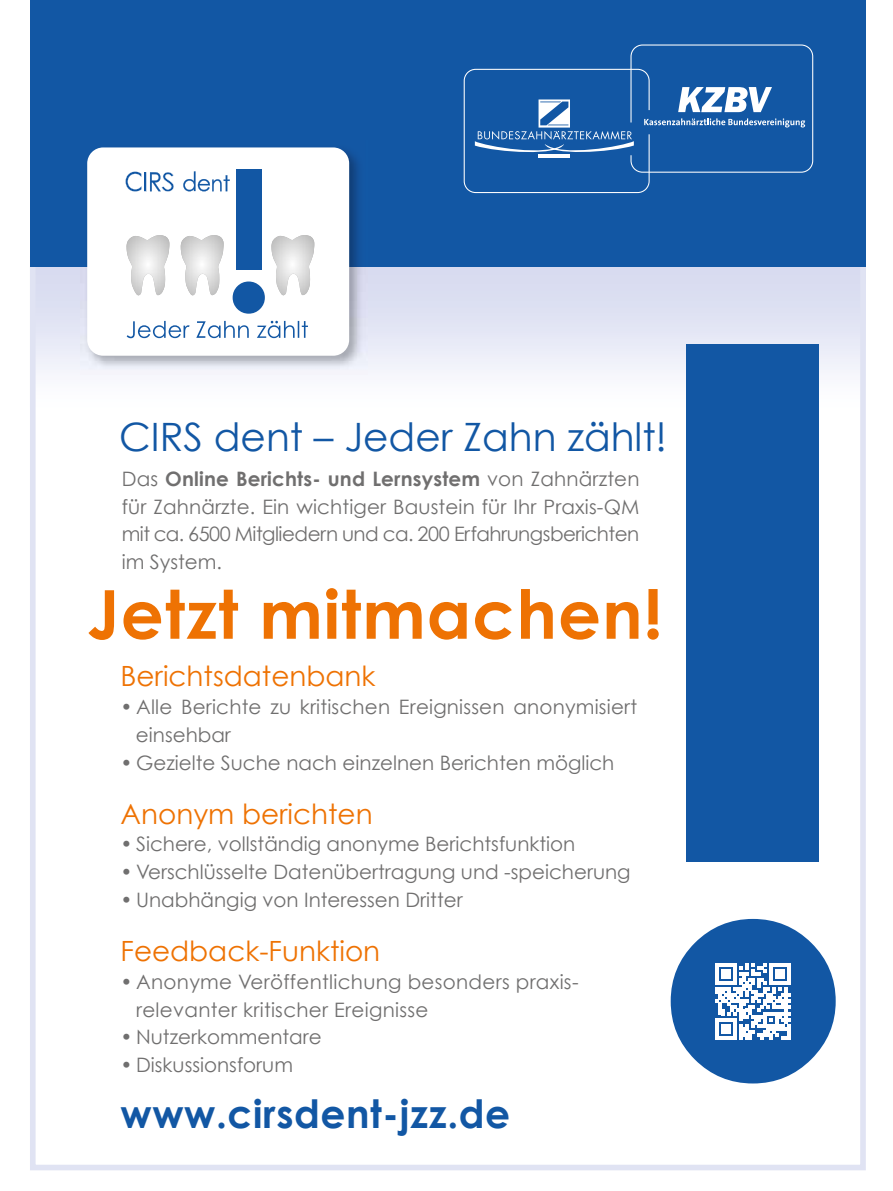
<style>
.page{position:relative;width:893px;height:1191px;background:#fff}
.page>*{position:absolute;margin:0;border:0;box-sizing:border-box;transform-origin:0 0}
.t1{font:700 67.5px "Century Gothic";letter-spacing:.015em;color:#ee7203}
.t2{font:39.15px "Century Gothic";color:#1257a4}
.t3{font:700 39.15px "Century Gothic";letter-spacing:.015em;color:#1257a4}
.t4{font:27.9px "Century Gothic";color:#ee7203}
.t5{font:19.95px/27.9px "Century Gothic";color:#706f6f}
.s1{font-weight:700}
</style>
<div class="page">
<img style="left:37px;top:270px;width:822px;height:144px">
<div style="left:687px;top:344px;width:132px;height:517px;background:#1257a4"></div>
<svg style="left:671px;top:919px;width:165px;height:164px"></svg>
<hr style="left:788px;top:1024px;width:3px;height:15px;background:#fff">
<div style="left:30px;top:263px;width:836px;height:907px;border:6px solid #e0e3f3"></div>
<div style="left:30px;top:0;width:836px;height:266px;background:#1257a4"></div>
<img style="left:81px;top:150px;width:286px;height:224px">
<div style="left:87px;top:147px;width:262px;height:209px;background:#fff;border-radius:16px"></div>
<svg style="left:126px;top:241px;width:44px;height:55px"></svg>
<img style="left:127px;top:235px;width:42px;height:60px">
<img style="left:181px;top:235px;width:43px;height:61px">
<img style="left:271px;top:235px;width:43px;height:61px">
<div style="left:236px;top:169px;width:26px;height:101px;background:#1257a4"></div>
<svg style="left:233px;top:281px;width:32px;height:33px"></svg>
<svg style="left:127px;top:321px;width:181px;height:17px"></svg>
<svg style="left:183px;top:171px;width:47px;height:20px"></svg>
<svg style="left:125px;top:171px;width:49px;height:21px"></svg>
<svg style="left:463px;top:44px;width:351px;height:150px"></svg>
<h2 class="t2" style="left:119px;top:413px;width:549px">CIRS dent – Jeder Zahn zählt!</h2>
<p class="t5" style="left:122px;top:464px;width:519px;text-align:justify">Das <span class="s1">Online Berichts- und Lernsystem</span> von Zahnärzten für Zahnärzte. Ein wichtiger Baustein für Ihr Praxis-QM mit ca. 6500 Mitgliedern und ca. 200 Erfahrungsberichten im System.</p>
<h1 class="t1" style="left:87px;top:572px;width:577px">Jetzt mitmachen!</h1>
<h3 class="t4" style="left:121px;top:659px;width:256px">Berichtsdatenbank</h3>
<p class="t5" style="left:136px;top:692px;width:503px;text-indent:-15px">• Alle Berichte zu kritischen Ereignissen anonymisiert einsehbar</p>
<p class="t5" style="left:121px;top:748px;width:495px">• Gezielte Suche nach einzelnen Berichten möglich</p>
<h3 class="t4" style="left:121px;top:796px;width:254px">Anonym berichten</h3>
<p class="t5" style="left:121px;top:830px;width:456px">• Sichere, vollständig anonyme Berichtsfunktion</p>
<p class="t5" style="left:121px;top:858px;width:512px">• Verschlüsselte Datenübertragung und -speicherung</p>
<p class="t5" style="left:121px;top:885px;width:344px">• Unabhängig von Interessen Dritter</p>
<h3 class="t4" style="left:121px;top:933px;width:261px">Feedback-Funktion</h3>
<p class="t5" style="left:136px;top:967px;width:444px;text-indent:-16px">• Anonyme Veröffentlichung besonders praxis&shy;relevanter kritischer Ereignisse</p>
<p class="t5" style="left:121px;top:1023px;width:203px">• Nutzerkommentare</p>
<p class="t5" style="left:121px;top:1051px;width:174px">• Diskussionsforum</p>
<h2 class="t3" style="left:121px;top:1089px;width:391px">www.cirsdent-jzz.de</h2>
</div>
